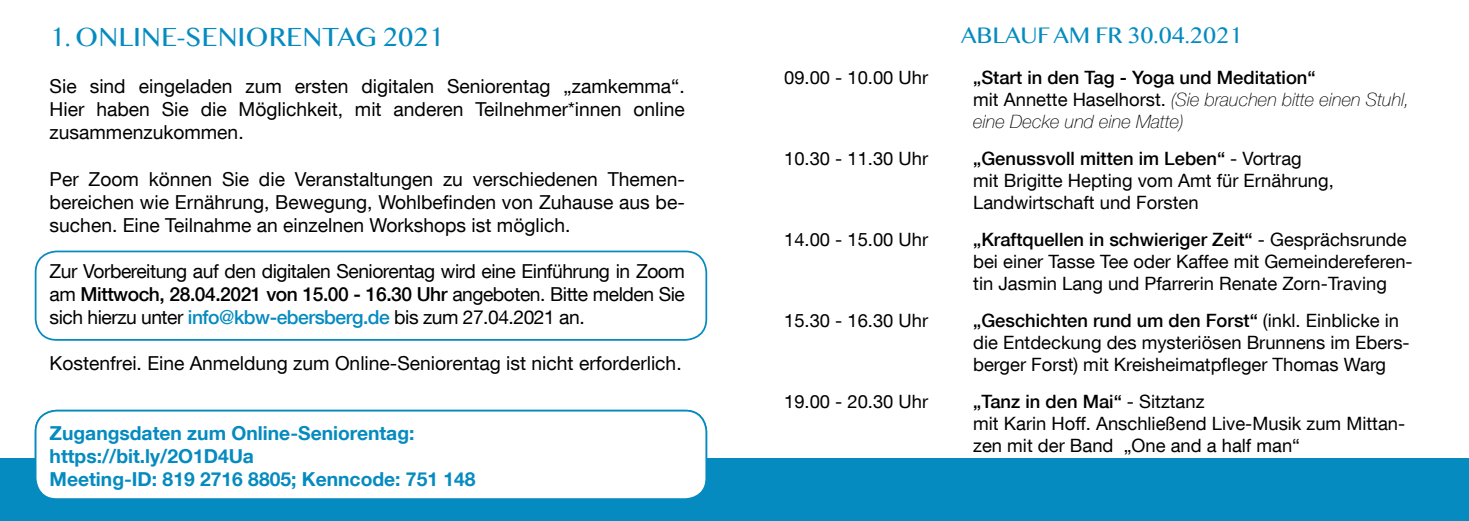
<style>
.page{position:relative;width:1469px;height:521px;background:#fff}
.page>*{position:absolute;margin:0;border:0;box-sizing:border-box;transform-origin:0 0}
.t1{font:24.5px "Bangla MN";color:#058bc0}
.t2{font:21px "Bangla MN";color:#058bc0}
.t3{font:19.25px/23.1px "Helvetica Neue LT Com";color:#000;text-align:justify}
.t4{font:700 19.25px/23.1px "Helvetica Neue LT Com";color:#058bc0}
.t5{font:18.38px/22.1px "Helvetica Neue LT Com";color:#000}
.t6{font:italic 100 18.38px/22.1px "Helvetica Neue LT Com";color:#000}
.s1{font-weight:500}
.s2{font-weight:500;color:#058bc0}
.s3{font-weight:500;font-style:normal}
.s4{font-weight:400;font-style:normal}
</style>
<div class="page">
<div style="left:0;top:458px;width:1468px;height:63px;background:#058bc0"></div>
<div style="left:36px;top:411px;width:670px;height:88px;background:#fff;border-radius:21px"></div>
<div style="left:35px;top:410px;width:672px;height:90px;border:2px solid #058bc0;border-radius:21px"></div>
<div style="left:35px;top:251px;width:672px;height:90px;border:2px solid #058bc0;border-radius:21px"></div>
<p class="t1" style="left:50px;top:20px;width:396px">1. ONLINE-SENIORENTAG 2021</p>
<p class="t3" style="left:50px;top:74px;width:636px">Sie sind eingeladen zum ersten digitalen Seniorentag „zamkemma“.<br>Hier haben Sie die Möglichkeit, mit anderen Teilnehmer*innen online zusammenzukommen.</p>
<p class="t3" style="left:50px;top:167px;width:636px">Per Zoom können Sie die Veranstaltungen zu verschiedenen Themen&shy;bereichen wie Ernährung, Bewegung, Wohlbefinden von Zuhause aus be&shy;suchen. Eine Teilnahme an einzelnen Workshops ist möglich.</p>
<p class="t3" style="left:50px;top:259px;width:637px">Zur Vorbereitung auf den digitalen Seniorentag wird eine Einführung in Zoom am <span class="s1">Mittwoch, 28.04.2021 von 15.00 - 16.30 Uhr</span> angeboten. Bitte melden Sie sich hierzu unter <span class="s2">info@kbw-ebersberg.de</span> bis zum 27.04.2021 an.</p>
<p class="t3" style="left:50px;top:351px;width:633px">Kostenfrei. Eine Anmeldung zum Online-Seniorentag ist nicht erforderlich.</p>
<p class="t4" style="left:50px;top:421px;width:427px">Zugangsdaten zum Online-Seniorentag: https://bit.ly/2O1D4Ua<br>Meeting-ID: 819 2716 8805; Kenncode: 751 148</p>
<p class="t2" style="left:961px;top:21px;width:283px">ABLAUF AM FR 30.04.2021</p>
<p class="t5" style="left:784px;top:66px;width:146px">09.00 - 10.00 Uhr</p>
<p class="t6" style="left:973px;top:66px;width:438px"><span class="s3">„Start in den Tag - Yoga und Meditation“<br></span><span class="s4">mit Annette Haselhorst.</span> (Sie brauchen bitte einen Stuhl, eine Decke und eine Matte)</p>
<p class="t5" style="left:784px;top:147px;width:146px">10.30 - 11.30 Uhr</p>
<p class="t5" style="left:973px;top:147px;width:362px"><span class="s1">„Genussvoll mitten im Leben“</span> - Vortrag<br>mit Brigitte Hepting vom Amt für Ernährung,<br>Landwirtschaft und Forsten</p>
<p class="t5" style="left:784px;top:228px;width:146px">14.00 - 15.00 Uhr</p>
<p class="t5" style="left:973px;top:228px;width:441px"><span class="s1">„Kraftquellen in schwieriger Zeit“</span> - Gesprächsrunde bei einer Tasse Tee oder Kaffee mit Gemeindereferen&shy;tin Jasmin Lang und Pfarrerin Renate Zorn-Traving</p>
<p class="t5" style="left:784px;top:309px;width:146px">15.30 - 16.30 Uhr</p>
<p class="t5" style="left:973px;top:309px;width:438px"><span class="s1">„Geschichten rund um den Forst“</span> (inkl. Einblicke in die Entdeckung des mysteriösen Brunnens im Ebers&shy;berger Forst) mit Kreisheimatpfleger Thomas Warg</p>
<p class="t5" style="left:784px;top:390px;width:146px">19.00 - 20.30 Uhr</p>
<p class="t5" style="left:973px;top:390px;width:433px"><span class="s1">„Tanz in den Mai“</span> - Sitztanz<br>mit Karin Hoff. Anschließend Live-Musik zum Mittan&shy;zen mit der Band „One and a half man“</p>
</div>
